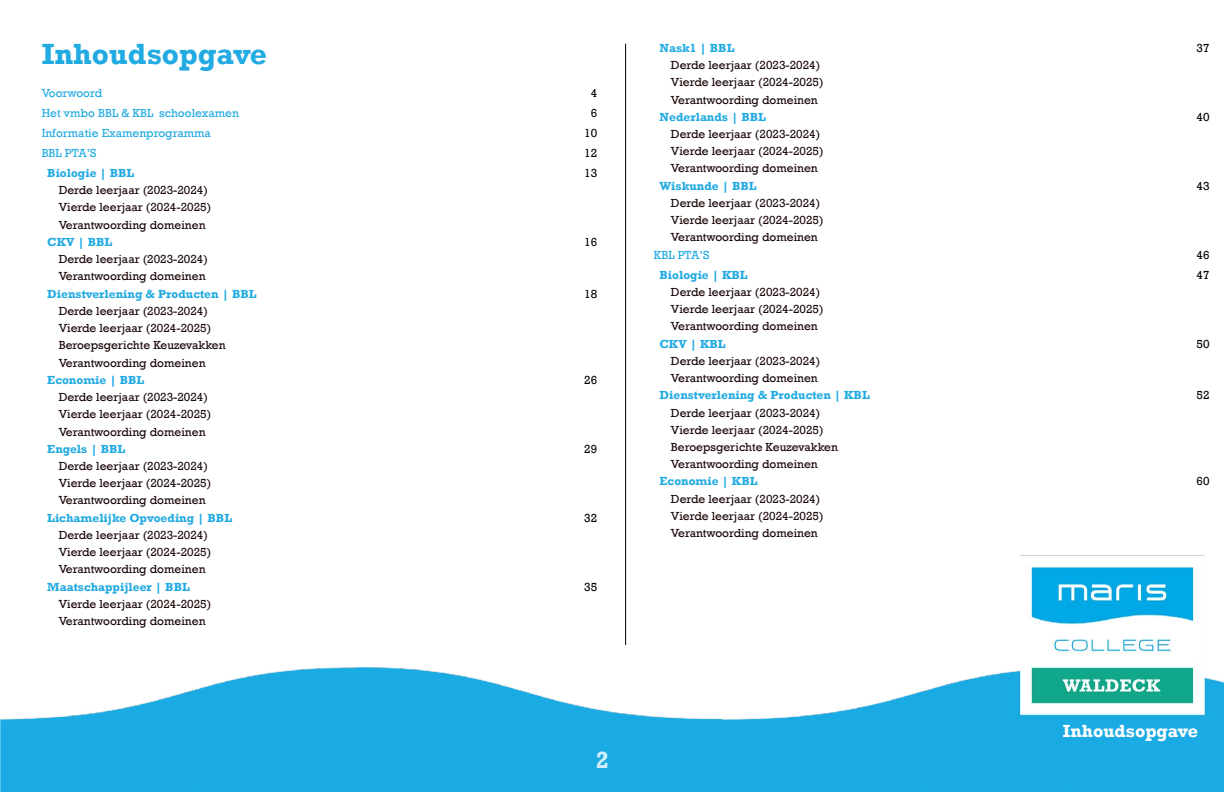
<style>
.page{position:relative;width:1224px;height:792px;background:#fff}
.page>*{position:absolute;margin:0;border:0;box-sizing:border-box;transform-origin:0 0}
.t1{font:700 30px "Rockwell";color:#22aae2}
.t2{font:700 24px "Rockwell";color:#fff}
.t3{font:700 18px "Rockwell";color:#fff}
.t4{font:12px/17.2px "Rockwell";color:#1c0809}
.t5{font:700 12px "Rockwell";color:#22aae2}
.t6{font:12px "Rockwell";color:#22aae2}
.t7{font:12px "Rockwell";color:#000}
</style>
<div class="page">
<img style="left:0;top:43px;width:1224px;height:749px">
<hr style="left:625px;top:44px;width:1px;height:601px;background:#000">
<h1 class="t1" style="left:42px;top:36px;width:227px">Inhoudsopgave</h1>
<p class="t6" style="left:42px;top:86px;width:62px">Voorwoord</p>
<p class="t7" style="left:591px;top:86px;width:8px">4</p>
<p class="t6" style="left:42px;top:106px;width:199px">Het vmbo BBL &amp; KBL schoolexamen</p>
<p class="t7" style="left:591px;top:106px;width:8px">6</p>
<p class="t6" style="left:42px;top:126px;width:171px">Informatie Examenprogramma</p>
<p class="t7" style="left:584px;top:126px;width:15px">10</p>
<p class="t6" style="left:42px;top:146px;width:56px">BBL PTA’S</p>
<p class="t7" style="left:584px;top:146px;width:15px">12</p>
<p class="t5" style="left:47px;top:166px;width:89px">Biologie | BBL</p>
<p class="t7" style="left:584px;top:166px;width:15px">13</p>
<p class="t4" style="left:59px;top:182px;width:154px">Derde leerjaar (2023-2024)<br>Vierde leerjaar (2024-2025)<br>Verantwoording domeinen</p>
<p class="t5" style="left:47px;top:235px;width:66px">CKV | BBL</p>
<p class="t7" style="left:584px;top:235px;width:15px">16</p>
<p class="t4" style="left:59px;top:251px;width:151px">Derde leerjaar (2023-2024)<br>Verantwoording domeinen</p>
<p class="t5" style="left:47px;top:286px;width:211px">Dienstverlening &amp; Producten | BBL</p>
<p class="t7" style="left:584px;top:287px;width:15px">18</p>
<p class="t4" style="left:59px;top:302px;width:169px">Derde leerjaar (2023-2024)<br>Vierde leerjaar (2024-2025)<br>Beroepsgerichte Keuzevakken<br>Verantwoording domeinen</p>
<p class="t5" style="left:47px;top:373px;width:98px">Economie | BBL</p>
<p class="t7" style="left:584px;top:373px;width:15px">26</p>
<p class="t4" style="left:59px;top:389px;width:154px">Derde leerjaar (2023-2024)<br>Vierde leerjaar (2024-2025)<br>Verantwoording domeinen</p>
<p class="t5" style="left:47px;top:441px;width:79px">Engels | BBL</p>
<p class="t7" style="left:584px;top:442px;width:15px">29</p>
<p class="t4" style="left:59px;top:458px;width:154px">Derde leerjaar (2023-2024)<br>Vierde leerjaar (2024-2025)<br>Verantwoording domeinen</p>
<p class="t5" style="left:47px;top:510px;width:186px">Lichamelijke Opvoeding | BBL</p>
<p class="t7" style="left:584px;top:511px;width:15px">32</p>
<p class="t4" style="left:59px;top:526px;width:154px">Derde leerjaar (2023-2024)<br>Vierde leerjaar (2024-2025)<br>Verantwoording domeinen</p>
<p class="t5" style="left:47px;top:579px;width:144px">Maatschappijleer | BBL</p>
<p class="t7" style="left:584px;top:580px;width:15px">35</p>
<p class="t4" style="left:59px;top:595px;width:154px">Vierde leerjaar (2024-2025)<br>Verantwoording domeinen</p>
<h2 class="t2" style="left:595px;top:745px;width:15px">2</h2>
<p class="t5" style="left:660px;top:41px;width:76px">Nask1 | BBL</p>
<p class="t7" style="left:1197px;top:41px;width:15px">37</p>
<p class="t4" style="left:671px;top:57px;width:154px">Derde leerjaar (2023-2024)<br>Vierde leerjaar (2024-2025)<br>Verantwoording domeinen</p>
<p class="t5" style="left:660px;top:109px;width:108px">Nederlands | BBL</p>
<p class="t7" style="left:1197px;top:110px;width:15px">40</p>
<p class="t4" style="left:671px;top:126px;width:154px">Derde leerjaar (2023-2024)<br>Vierde leerjaar (2024-2025)<br>Verantwoording domeinen</p>
<p class="t5" style="left:660px;top:178px;width:99px">Wiskunde | BBL</p>
<p class="t7" style="left:1197px;top:179px;width:15px">43</p>
<p class="t4" style="left:671px;top:195px;width:154px">Derde leerjaar (2023-2024)<br>Vierde leerjaar (2024-2025)<br>Verantwoording domeinen</p>
<p class="t6" style="left:654px;top:248px;width:57px">KBL PTA’S</p>
<p class="t7" style="left:1197px;top:248px;width:15px">46</p>
<p class="t5" style="left:660px;top:267px;width:90px">Biologie | KBL</p>
<p class="t7" style="left:1197px;top:268px;width:15px">47</p>
<p class="t4" style="left:671px;top:284px;width:154px">Derde leerjaar (2023-2024)<br>Vierde leerjaar (2024-2025)<br>Verantwoording domeinen</p>
<p class="t5" style="left:660px;top:336px;width:67px">CKV | KBL</p>
<p class="t7" style="left:1197px;top:337px;width:15px">50</p>
<p class="t4" style="left:671px;top:352px;width:151px">Derde leerjaar (2023-2024)<br>Verantwoording domeinen</p>
<p class="t5" style="left:660px;top:388px;width:212px">Dienstverlening &amp; Producten | KBL</p>
<p class="t7" style="left:1197px;top:388px;width:15px">52</p>
<p class="t4" style="left:671px;top:404px;width:169px">Derde leerjaar (2023-2024)<br>Vierde leerjaar (2024-2025)<br>Beroepsgerichte Keuzevakken<br>Verantwoording domeinen</p>
<p class="t5" style="left:660px;top:474px;width:99px">Economie | KBL</p>
<p class="t7" style="left:1197px;top:475px;width:15px">60</p>
<p class="t4" style="left:671px;top:490px;width:154px">Derde leerjaar (2023-2024)<br>Vierde leerjaar (2024-2025)<br>Verantwoording domeinen</p>
<h3 class="t3" style="left:1063px;top:720px;width:137px">Inhoudsopgave</h3>
</div>
